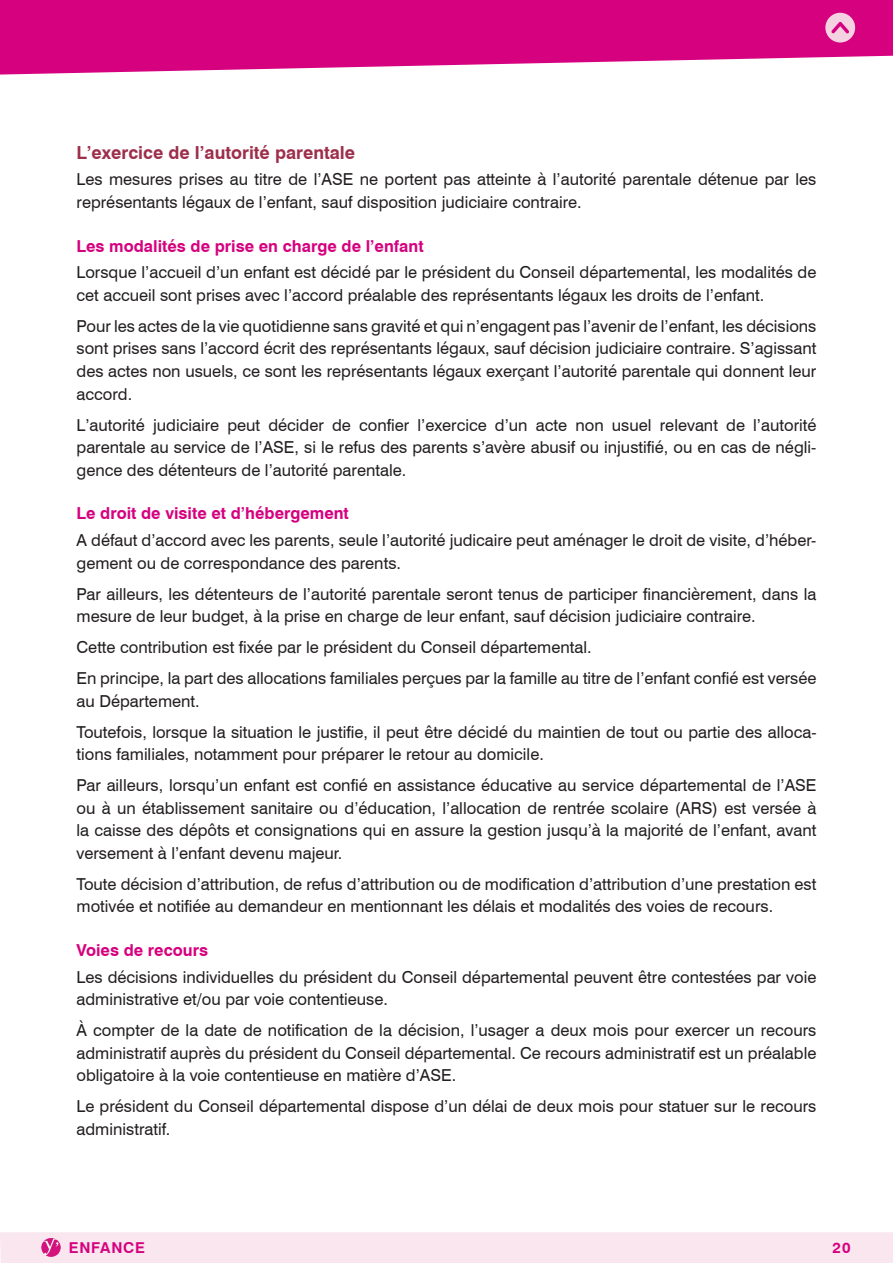
<style>
.page{position:relative;width:893px;height:1263px;background:#fff}
.page>*{position:absolute;margin:0;border:0;box-sizing:border-box;transform-origin:0 0}
.t1{font:700 18px "Swiss 721 BT";color:#9d2f4b}
.t2{font:16.5px/22.5px "Swiss 721 BT";color:#231f20}
.t3{font:700 16.5px "Swiss 721 BT";color:#d6017f}
.t4{font:700 15px "Swiss 721 BT";letter-spacing:.05em;color:#d6017f}
</style>
<div class="page">
<div style="left:0;top:1232px;width:893px;height:31px;background:#f9e6ee"></div>
<img style="left:41px;top:1238px;width:20px;height:19px">
<svg style="left:0;top:0;width:893px;height:75px;background:#db2290"></svg>
<svg style="left:825px;top:13px;width:30px;height:30px"></svg>
<p class="t1" style="left:77px;top:141px;width:280px">L’exercice de l’autorité parentale</p>
<p class="t2" style="left:77px;top:168px;width:741px">Les mesures prises au titre de l’ASE ne portent pas atteinte à l’autorité parentale détenue par les représentants légaux de l’enfant, sauf disposition judiciaire contraire.</p>
<p class="t3" style="left:77px;top:236px;width:349px">Les modalités de prise en charge de l’enfant</p>
<p class="t2" style="left:77px;top:261px;width:741px">Lorsque l’accueil d’un enfant est décidé par le président du Conseil départemental, les modalités de cet accueil sont prises avec l’accord préalable des représentants légaux les droits de l’enfant.</p>
<p class="t2" style="left:77px;top:315px;width:741px;text-align:justify">Pour les actes de la vie quotidienne sans gravité et qui n’engagent pas l’avenir de l’enfant, les décisions sont prises sans l’accord écrit des représentants légaux, sauf décision judiciaire contraire. S’agissant des actes non usuels, ce sont les représentants légaux exerçant l’autorité parentale qui donnent leur accord.</p>
<p class="t2" style="left:77px;top:413px;width:741px;text-align:justify">L’autorité judiciaire peut décider de confier l’exercice d’un acte non usuel relevant de l’autorité parentale au service de l’ASE, si le refus des parents s’avère abusif ou injustifié, ou en cas de négli&shy;gence des détenteurs de l’autorité parentale.</p>
<p class="t3" style="left:77px;top:503px;width:274px">Le droit de visite et d’hébergement</p>
<p class="t2" style="left:77px;top:529px;width:741px">A défaut d’accord avec les parents, seule l’autorité judicaire peut aménager le droit de visite, d’héber&shy;gement ou de correspondance des parents.</p>
<p class="t2" style="left:77px;top:582px;width:741px">Par ailleurs, les détenteurs de l’autorité parentale seront tenus de participer financièrement, dans la mesure de leur budget, à la prise en charge de leur enfant, sauf décision judiciaire contraire.</p>
<p class="t2" style="left:77px;top:631px;width:741px;line-height:31px">Cette contribution est fixée par le président du Conseil départemental.<br>En principe, la part des allocations familiales perçues par la famille au titre de l’enfant confié est versée</p>
<p class="t2" style="left:77px;top:685px;width:741px;line-height:31px">au Département.<br>Toutefois, lorsque la situation le justifie, il peut être décidé du maintien de tout ou partie des alloca-</p>
<p class="t2" style="left:77px;top:738px;width:741px;line-height:31px">tions familiales, notamment pour préparer le retour au domicile.<br>Par ailleurs, lorsqu’un enfant est confié en assistance éducative au service départemental de l’ASE</p>
<p class="t2" style="left:77px;top:796px;width:741px;text-align:justify">ou à un établissement sanitaire ou d’éducation, l’allocation de rentrée scolaire (ARS) est versée à la caisse des dépôts et consignations qui en assure la gestion jusqu’à la majorité de l’enfant, avant versement à l’enfant devenu majeur.</p>
<p class="t2" style="left:77px;top:872px;width:741px">Toute décision d’attribution, de refus d’attribution ou de modification d’attribution d’une prestation est motivée et notifiée au demandeur en mentionnant les délais et modalités des voies de recours.</p>
<p class="t3" style="left:77px;top:940px;width:133px">Voies de recours</p>
<p class="t2" style="left:77px;top:965px;width:741px">Les décisions individuelles du président du Conseil départemental peuvent être contestées par voie administrative et/ou par voie contentieuse.</p>
<p class="t2" style="left:77px;top:1019px;width:741px;text-align:justify">À compter de la date de notification de la décision, l’usager a deux mois pour exercer un recours administratif auprès du président du Conseil départemental. Ce recours administratif est un préalable obligatoire à la voie contentieuse en matière d’ASE.</p>
<p class="t2" style="left:77px;top:1095px;width:741px">Le président du Conseil départemental dispose d’un délai de deux mois pour statuer sur le recours administratif.</p>
<p class="t4" style="left:69px;top:1239px;width:78px">ENFANCE</p>
<p class="t4" style="left:832px;top:1239px;width:20px">20</p>
</div>
